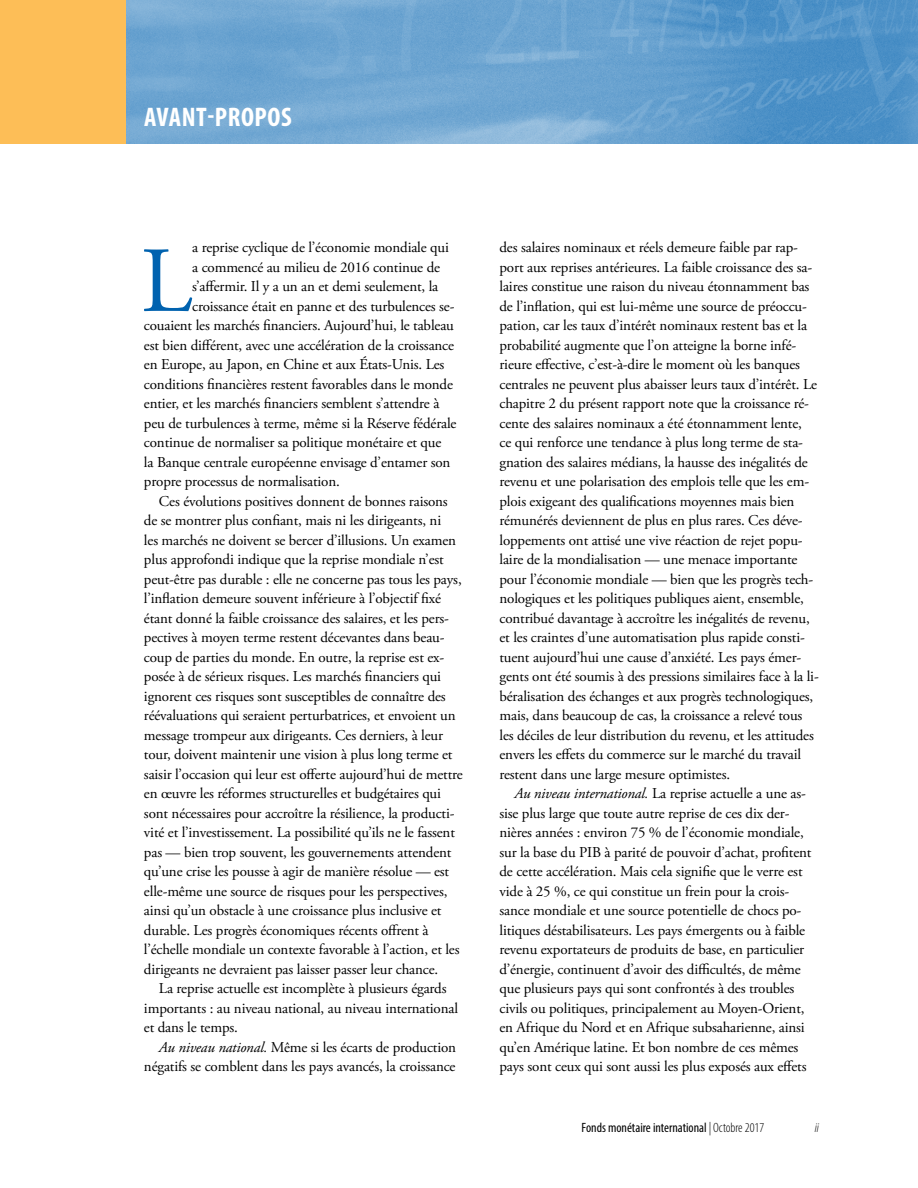
<style>
.page{position:relative;width:918px;height:1188px;background:#fff}
.page>*{position:absolute;margin:0;border:0;box-sizing:border-box;transform-origin:0 0}
.t1{font:92.85px "Adobe Garamond Pro";color:#0062af}
.t2{font:700 condensed 27px "Myriad Pro";letter-spacing:.02em;color:#fff}
.t3{font:15px/19.5px "Adobe Garamond Pro";letter-spacing:-.01em;color:#000}
.t4{font:condensed 13.5px "Myriad Pro";color:#000}
.t5{font:italic 300 condensed 13.5px "Myriad Pro";color:#000}
.s1{font-style:italic}
.s2{font-weight:300;font-style:italic}
.s3{font-weight:300}
</style>
<div class="page">
<div style="left:0;top:0;width:127px;height:144px;background:#fdbe57"></div>
<img style="left:127px;top:0;width:791px;height:144px">
<h2 class="t2" style="left:144px;top:100px;width:149px">AVANT-PROPOS</h2>
<p class="t3" style="left:192px;top:238px;width:258px">a reprise cyclique de l’économie mondiale qui</p>
<p class="t3" style="left:192px;top:258px;width:249px">a commencé au milieu de 2016 continue de</p>
<p class="t3" style="left:192px;top:277px;width:248px">s’affermir. Il y a un an et demi seulement, la</p>
<p class="t3" style="left:192px;top:297px;width:264px">croissance était en panne et des turbulences se-</p>
<p class="t3" style="left:144px;top:316px;width:311px">couaient les marchés financiers. Aujourd’hui, le tableau</p>
<p class="t3" style="left:144px;top:336px;width:312px">est bien différent, avec une accélération de la croissance</p>
<p class="t3" style="left:144px;top:355px;width:302px">en Europe, au Japon, en Chine et aux États-Unis. Les</p>
<p class="t3" style="left:144px;top:375px;width:311px">conditions financières restent favorables dans le monde</p>
<p class="t3" style="left:144px;top:394px;width:297px">entier, et les marchés financiers semblent s’attendre à</p>
<p class="t3" style="left:144px;top:414px;width:314px">peu de turbulences à terme, même si la Réserve fédérale</p>
<p class="t3" style="left:144px;top:433px;width:299px">continue de normaliser sa politique monétaire et que</p>
<p class="t3" style="left:144px;top:453px;width:308px">la Banque centrale européenne envisage d’entamer son</p>
<p class="t3" style="left:144px;top:472px;width:197px">propre processus de normalisation.</p>
<p class="t3" style="left:159px;top:492px;width:290px">Ces évolutions positives donnent de bonnes raisons</p>
<p class="t3" style="left:144px;top:511px;width:299px">de se montrer plus confiant, mais ni les dirigeants, ni</p>
<p class="t3" style="left:144px;top:531px;width:314px">les marchés ne doivent se bercer d’illusions. Un examen</p>
<p class="t3" style="left:144px;top:550px;width:301px">plus approfondi indique que la reprise mondiale n’est</p>
<p class="t3" style="left:144px;top:570px;width:319px">peut-être pas durable : elle ne concerne pas tous les pays,</p>
<p class="t3" style="left:144px;top:589px;width:298px">l’inflation demeure souvent inférieure à l’objectif fixé</p>
<p class="t3" style="left:144px;top:609px;width:307px">étant donné la faible croissance des salaires, et les pers-</p>
<p class="t3" style="left:144px;top:628px;width:302px">pectives à moyen terme restent décevantes dans beau-</p>
<p class="t3" style="left:144px;top:648px;width:302px">coup de parties du monde. En outre, la reprise est ex-</p>
<p class="t3" style="left:144px;top:667px;width:299px">posée à de sérieux risques. Les marchés financiers qui</p>
<p class="t3" style="left:144px;top:687px;width:303px">ignorent ces risques sont susceptibles de connaître des</p>
<p class="t3" style="left:144px;top:706px;width:313px">réévaluations qui seraient perturbatrices, et envoient un</p>
<p class="t3" style="left:144px;top:726px;width:301px">message trompeur aux dirigeants. Ces derniers, à leur</p>
<p class="t3" style="left:144px;top:745px;width:310px">tour, doivent maintenir une vision à plus long terme et</p>
<p class="t3" style="left:144px;top:765px;width:320px">saisir l’occasion qui leur est offerte aujourd’hui de mettre</p>
<p class="t3" style="left:144px;top:784px;width:299px">en œuvre les réformes structurelles et budgétaires qui</p>
<p class="t3" style="left:144px;top:804px;width:312px">sont nécessaires pour accroître la résilience, la producti-</p>
<p class="t3" style="left:144px;top:823px;width:312px">vité et l’investissement. La possibilité qu’ils ne le fassent</p>
<p class="t3" style="left:144px;top:843px;width:309px">pas — bien trop souvent, les gouvernements attendent</p>
<p class="t3" style="left:144px;top:862px;width:307px">qu’une crise les pousse à agir de manière résolue — est</p>
<p class="t3" style="left:144px;top:882px;width:305px">elle-même une source de risques pour les perspectives,</p>
<p class="t3" style="left:144px;top:901px;width:299px">ainsi qu’un obstacle à une croissance plus inclusive et</p>
<p class="t3" style="left:144px;top:921px;width:286px">durable. Les progrès économiques récents offrent à</p>
<p class="t3" style="left:144px;top:940px;width:317px">l’échelle mondiale un contexte favorable à l’action, et les</p>
<p class="t3" style="left:144px;top:960px;width:296px">dirigeants ne devraient pas laisser passer leur chance.</p>
<p class="t3" style="left:159px;top:979px;width:289px">La reprise actuelle est incomplète à plusieurs égards</p>
<p class="t3" style="left:144px;top:999px;width:316px">importants : au niveau national, au niveau international</p>
<p class="t3" style="left:144px;top:1018px;width:96px">et dans le temps.</p>
<p class="t3" style="left:159px;top:1038px;width:299px"><span class="s1">Au niveau national.</span> Même si les écarts de production</p>
<p class="t3" style="left:144px;top:1057px;width:313px">négatifs se comblent dans les pays avancés, la croissance</p>
<h1 class="t1" style="left:141px;top:226px;width:53px">L</h1>
<p class="t3" style="left:499px;top:238px;width:321px">des salaires nominaux et réels demeure faible par rap&shy;port aux reprises antérieures. La faible croissance des sa&shy;laires constitue une raison du niveau étonnamment bas de l’inflation, qui est lui-même une source de préoccu&shy;pation, car les taux d’intérêt nominaux restent bas et la probabilité augmente que l’on atteigne la borne infé&shy;rieure effective, c’est-à-dire le moment où les banques centrales ne peuvent plus abaisser leurs taux d’intérêt. Le chapitre 2 du présent rapport note que la croissance ré&shy;cente des salaires nominaux a été étonnamment lente,<br>ce qui renforce une tendance à plus long terme de sta&shy;gnation des salaires médians, la hausse des inégalités de revenu et une polarisation des emplois telle que les em&shy;plois exigeant des qualifications moyennes mais bien rémunérés deviennent de plus en plus rares. Ces déve&shy;loppements ont attisé une vive réaction de rejet popu&shy;laire de la mondialisation — une menace importante pour l’économie mondiale — bien que les progrès tech&shy;nologiques et les politiques publiques aient, ensemble, contribué davantage à accroître les inégalités de revenu, et les craintes d’une automatisation plus rapide consti&shy;tuent aujourd’hui une cause d’anxiété. Les pays émer&shy;gents ont été soumis à des pressions similaires face à la li&shy;béralisation des échanges et aux progrès technologiques, mais, dans beaucoup de cas, la croissance a relevé tous les déciles de leur distribution du revenu, et les attitudes envers les effets du commerce sur le marché du travail restent dans une large mesure optimistes.</p>
<p class="t3" style="left:499px;top:784px;width:313px;text-indent:15px"><span class="s1">Au niveau international.</span> La reprise actuelle a une as&shy;sise plus large que toute autre reprise de ces dix der&shy;nières années : environ 75 % de l’économie mondiale, sur la base du PIB à parité de pouvoir d’achat, profitent de cette accélération. Mais cela signifie que le verre est vide à 25 %, ce qui constitue un frein pour la crois&shy;sance mondiale et une source potentielle de chocs po&shy;litiques déstabilisateurs. Les pays émergents ou à faible revenu exportateurs de produits de base, en particulier d’énergie, continuent d’avoir des difficultés, de même que plusieurs pays qui sont confrontés à des troubles civils ou politiques, principalement au Moyen-Orient, en Afrique du Nord et en Afrique subsaharienne, ainsi qu’en Amérique latine. Et bon nombre de ces mêmes pays sont ceux qui sont aussi les plus exposés aux effets</p>
<p class="t4" style="left:582px;top:1120px;width:184px">Fonds monétaire international <span class="s2">|</span> <span class="s3">Octobre 2017</span></p>
<p class="t5" style="left:815px;top:1120px;width:6px">ii</p>
</div>
